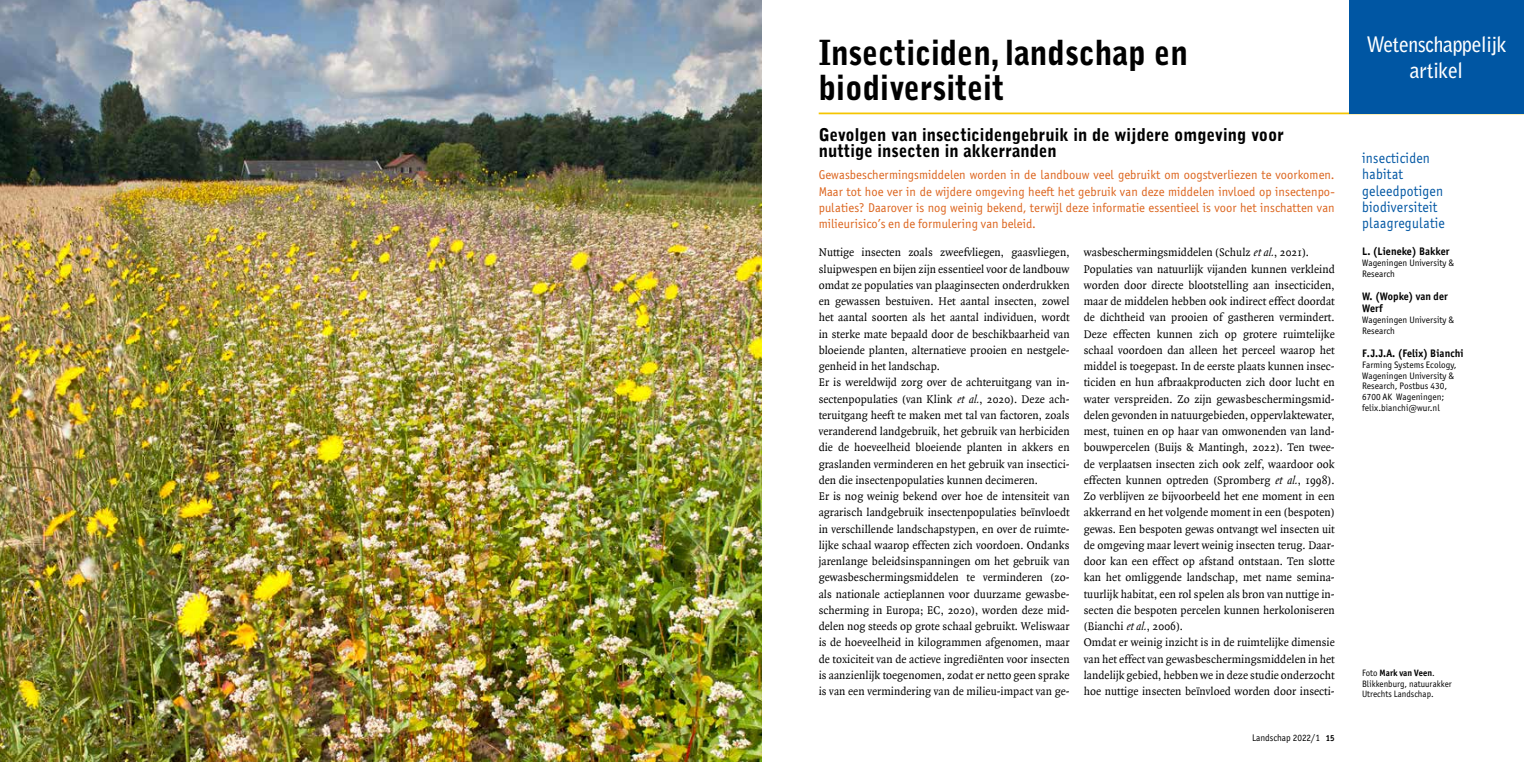
<style>
.page{position:relative;width:1524px;height:762px;background:#fff}
.page>*{position:absolute;margin:0;border:0;box-sizing:border-box;transform-origin:0 0}
.t1{font:900 34.38px/35px "Bell Gothic Std";color:#000;scale:.92 1}
.t2{font:700 21.25px/26.2px "Bell Gothic Std";letter-spacing:-.015em;color:#fff;text-align:center;scale:.92 1}
.t3{font:900 17.5px/16.2px "Bell Gothic Std";letter-spacing:.005em;color:#000;scale:.95 1}
.t4{font:14.75px/16.2px "Officina Sans ITC Pro";letter-spacing:.02em;color:#0056a3;scale:.92 1}
.t5{font:12.75px/16.2px "Officina Sans ITC Pro";letter-spacing:.005em;color:#dc641d;text-align:justify}
.t6{font:12px/16.2px "Quadraat";letter-spacing:.005em;color:#000;scale:.96 1}
.t7{font:700 11px/12.5px "Officina Sans ITC Pro";letter-spacing:.01em;color:#000;scale:.95 1}
.t8{font:9.62px "Officina Sans ITC Pro";color:#000;scale:.96 1}
.t9{font:9.38px/10.8px "Officina Sans ITC Pro";letter-spacing:.005em;color:#000}
.t10{font:9.25px/10.8px "Officina Sans ITC Pro";letter-spacing:.005em;color:#000;scale:.95 1}
.s1{font-family:"Quadraat Pro";font-style:italic}
.s2{font-weight:700;font-size:8.75px}
.s3{font-weight:700}
</style>
<div class="page">
<hr style="left:819px;top:113px;width:705px;height:1px;background:#f5c500">
<div style="left:1349px;top:0;width:175px;height:113px;background:#0056a3"></div>
<img style="left:0;top:0;width:762px;height:762px">
<h1 class="t1" style="left:819px;top:35px;width:403px">Insecticiden, landschap en biodiversiteit</h1>
<h3 class="t3" style="left:819px;top:126px;width:491px">Gevolgen van insecticidengebruik in de wijdere omgeving voor nuttige insecten in akkerranden</h3>
<p class="t5" style="left:819px;top:167px;width:517px">Gewasbeschermingsmiddelen worden in de landbouw veel gebruikt om oogstverliezen te voorkomen.<br>Maar tot hoe ver in de wijdere omgeving heeft het gebruik van deze middelen invloed op insectenpo&shy;pulaties? Daarover is nog weinig bekend, terwijl deze informatie essentieel is voor het inschatten van milieurisico’s en de formulering van beleid.</p>
<p class="t6" style="left:819px;top:245px;width:263px">Nuttige insecten zoals zweefvliegen, gaasvliegen, sluipwespen en bijen zijn essentieel voor de landbouw omdat ze populaties van plaaginsecten onderdrukken en gewassen bestuiven. Het aantal insecten, zowel het aantal soorten als het aantal individuen, wordt in sterke mate bepaald door de beschikbaarheid van bloeiende planten, alternatieve prooien en nestgele&shy;genheid in het landschap.<br>Er is wereldwijd zorg over de achteruitgang van in&shy;sectenpopulaties (van Klink <span class="s1">et al.</span>, 2020). Deze ach&shy;teruitgang heeft te maken met tal van factoren, zoals veranderend landgebruik, het gebruik van herbiciden die de hoeveelheid bloeiende planten in akkers en graslanden verminderen en het gebruik van insectici&shy;den die insectenpopulaties kunnen decimeren.<br>Er is nog weinig bekend over hoe de intensiteit van agrarisch landgebruik insectenpopulaties beïnvloedt in verschillende landschapstypen, en over de ruimte&shy;lijke schaal waarop effecten zich voordoen. Ondanks jarenlange beleidsinspanningen om het gebruik van gewasbeschermingsmiddelen te verminderen (zo&shy;als nationale actieplannen voor duurzame gewasbe&shy;scherming in Europa; EC, 2020), worden deze mid&shy;delen nog steeds op grote schaal gebruikt. Weliswaar is de hoeveelheid in kilogrammen afgenomen, maar de toxiciteit van de actieve ingrediënten voor insecten is aanzienlijk toegenomen, zodat er netto geen sprake is van een vermindering van de milieu-impact van ge-</p>
<p class="t6" style="left:1084px;top:245px;width:263px">wasbeschermingsmiddelen (Schulz <span class="s1">etal.</span>, 2021).<br>Populaties van natuurlijk vijanden kunnen verkleind worden door directe blootstelling aan insecticiden, maar de middelen hebben ook indirect effect doordat de dichtheid van prooien of gastheren vermindert.<br>Deze effecten kunnen zich op grotere ruimtelijke schaal voordoen dan alleen het perceel waarop het middel is toegepast. In de eerste plaats kunnen insec&shy;ticiden en hun afbraakproducten zich door lucht en water verspreiden. Zo zijn gewasbeschermingsmid&shy;delen gevonden in natuurgebieden, oppervlaktewater, mest, tuinen en op haar van omwonenden van land&shy;bouwpercelen (Buijs &amp; Mantingh, 2022). Ten twee&shy;de verplaatsen insecten zich ook zelf, waardoor ook effecten kunnen optreden (Spromberg <span class="s1">et al.</span>, 1998).<br>Zo verblijven ze bijvoorbeeld het ene moment in een akkerrand en het volgende moment in een (bespoten) gewas. Een bespoten gewas ontvangt wel insecten uit de omgeving maar levert weinig insecten terug. Daar&shy;door kan een effect op afstand ontstaan. Ten slotte kan het omliggende landschap, met name semina&shy;tuurlijk habitat, een rol spelen als bron van nuttige in&shy;secten die bespoten percelen kunnen herkoloniseren (Bianchi <span class="s1">etal.</span>, 2006).<br>Omdat er weinig inzicht is in de ruimtelijke dimensie van het effect van gewasbeschermingsmiddelen in het landelijk gebied, hebben we in deze studie onderzocht hoe nuttige insecten beïnvloed worden door insecti-</p>
<p class="t8" style="left:1252px;top:732px;width:88px">Landschap 2022/1 <span class="s2">15</span></p>
<h2 class="t2" style="left:1366px;top:31px;width:154px">Wetenschappelijk artikel</h2>
<p class="t4" style="left:1362px;top:150px;width:91px">insecticiden habitat geleedpotigen biodiversiteit plaagregulatie</p>
<p class="t7" style="left:1362px;top:245px;width:93px">L. (Lieneke) Bakker</p>
<p class="t9" style="left:1362px;top:257px;width:93px">Wageningen University &amp;<br>Research</p>
<p class="t7" style="left:1362px;top:290px;width:92px">W. (Wopke) van der<br>Werf</p>
<p class="t9" style="left:1362px;top:314px;width:93px">Wageningen University &amp;<br>Research</p>
<p class="t7" style="left:1362px;top:347px;width:108px">F.J.J.A. (Felix) Bianchi</p>
<p class="t9" style="left:1362px;top:359px;width:96px">Farming Systems Ecology,<br>Wageningen University &amp;<br>Research, Postbus 430,<br>6700 AK Wageningen; felix.bianchi@wur.nl</p>
<p class="t10" style="left:1362px;top:667px;width:96px">Foto <span class="s3">Mark van Veen</span>.<br>Blikkenburg, natuurakker<br>Utrechts Landschap.</p>
</div>
